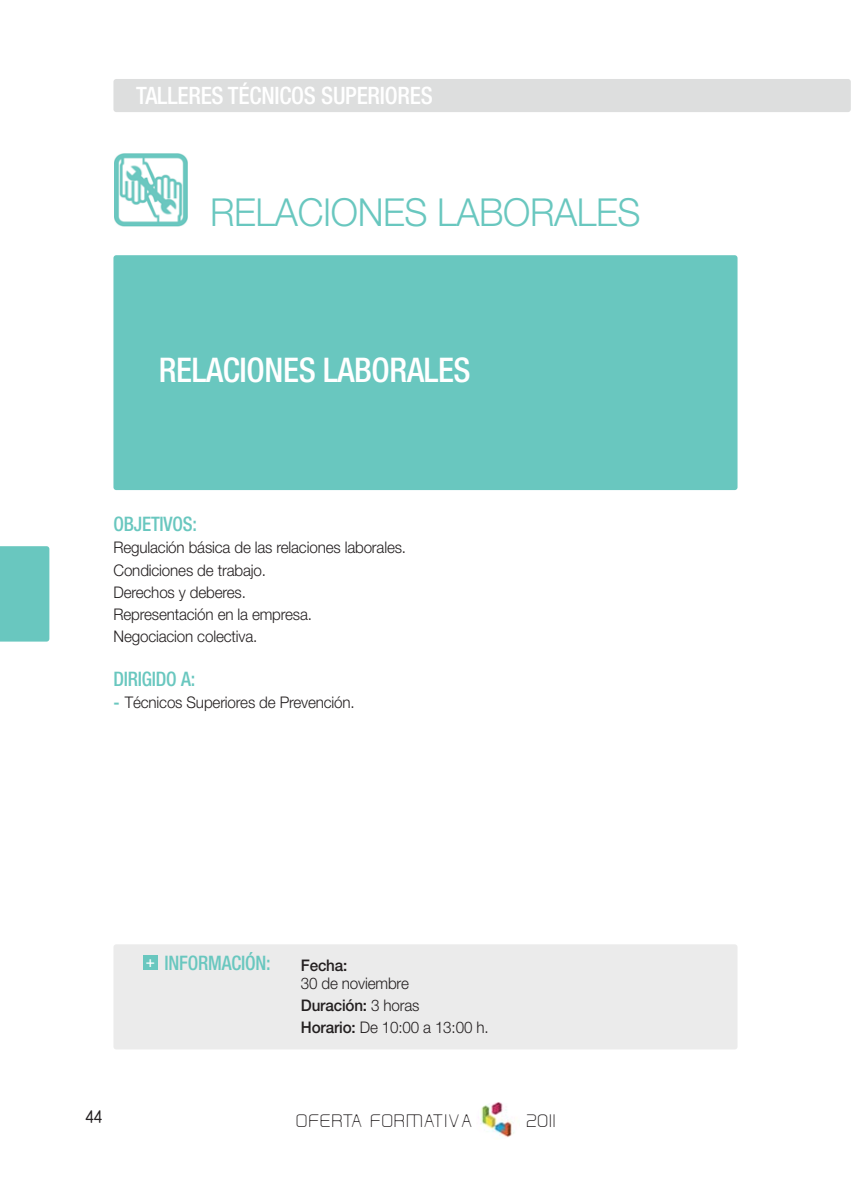
<style>
.page{position:relative;width:851px;height:1191px;background:#fff}
.page>*{position:absolute;margin:0;border:0;box-sizing:border-box;transform-origin:0 0}
.t1{font:300 38.6px "Helvetica Neue";letter-spacing:-.01em;color:#69c7bf;scale:.95 1}
.t2{font:500 condensed 34px "Helvetica Neue";letter-spacing:-.01em;color:#fff}
.t3{font:500 condensed 24px "Helvetica Neue";letter-spacing:-.01em;color:#fff}
.t4{font:500 condensed 20px "Helvetica Neue";letter-spacing:-.01em;color:#69c7bf;scale:.95 1}
.t5{font:20px "Antipasto";color:#231f20}
.t6{font:19px "Hall Fetica Decompose";color:#231f20}
.t7{font:300 16px/22px "Helvetica Neue";letter-spacing:-.01em;color:#231f20;scale:.95 1}
.t8{font:500 16px "Helvetica Neue";letter-spacing:-.01em;color:#231f20;scale:.95 1}
.t9{font:15.2px "Helvetica TT";color:#fff}
.s1{font-weight:700;color:#69c7bf}
.s2{font-weight:500}
</style>
<div class="page">
<div style="left:113px;top:255px;width:624px;height:235px;background:#69c7bf;border-radius:3px"></div>
<div style="left:113px;top:79px;width:737px;height:33px;background:#dddede;border-radius:3px"></div>
<div style="left:113px;top:944px;width:624px;height:105px;background:#ebebeb"></div>
<div style="left:143px;top:955px;width:14px;height:14px;background:#69c7bf"></div>
<div style="left:0;top:546px;width:49px;height:95px;background:#69c7bf"></div>
<img style="left:114px;top:154px;width:73px;height:73px">
<img style="left:478px;top:1102px;width:36px;height:36px">
<h3 class="t3" style="left:136px;top:87px;width:298px">TALLERES TÉCNICOS SUPERIORES</h3>
<h1 class="t1" style="left:210px;top:198px;width:454px">RELACIONES LABORALES</h1>
<h2 class="t2" style="left:159px;top:357px;width:313px">RELACIONES LABORALES</h2>
<p class="t4" style="left:113px;top:517px;width:90px">OBJETIVOS:</p>
<p class="t7" style="left:113px;top:538px;width:309px">Regulación básica de las relaciones laborales.<br>Condiciones de trabajo.<br>Derechos y deberes.<br>Representación en la empresa.<br>Negociacion colectiva.</p>
<p class="t4" style="left:113px;top:671px;width:88px">DIRIGIDO A:</p>
<p class="t7" style="left:113px;top:692px;width:255px"><span class="s1">-</span> Técnicos Superiores de Prevención.</p>
<p class="t5" style="left:85px;top:1110px;width:18px">44</p>
<p class="t9" style="left:146px;top:953px;width:10px">+</p>
<p class="t4" style="left:164px;top:955px;width:113px">INFORMACIÓN:</p>
<p class="t8" style="left:301px;top:959px;width:50px">Fecha:</p>
<p class="t7" style="left:301px;top:973px;width:199px">30 de noviembre<br><span class="s2">Duración:</span> 3 horas<br><span class="s2">Horario:</span> De 10:00 a 13:00 h.</p>
<p class="t6" style="left:296px;top:1109px;width:179px">OFERTA FORMATIVA</p>
<p class="t6" style="left:526px;top:1109px;width:32px">2011</p>
</div>
